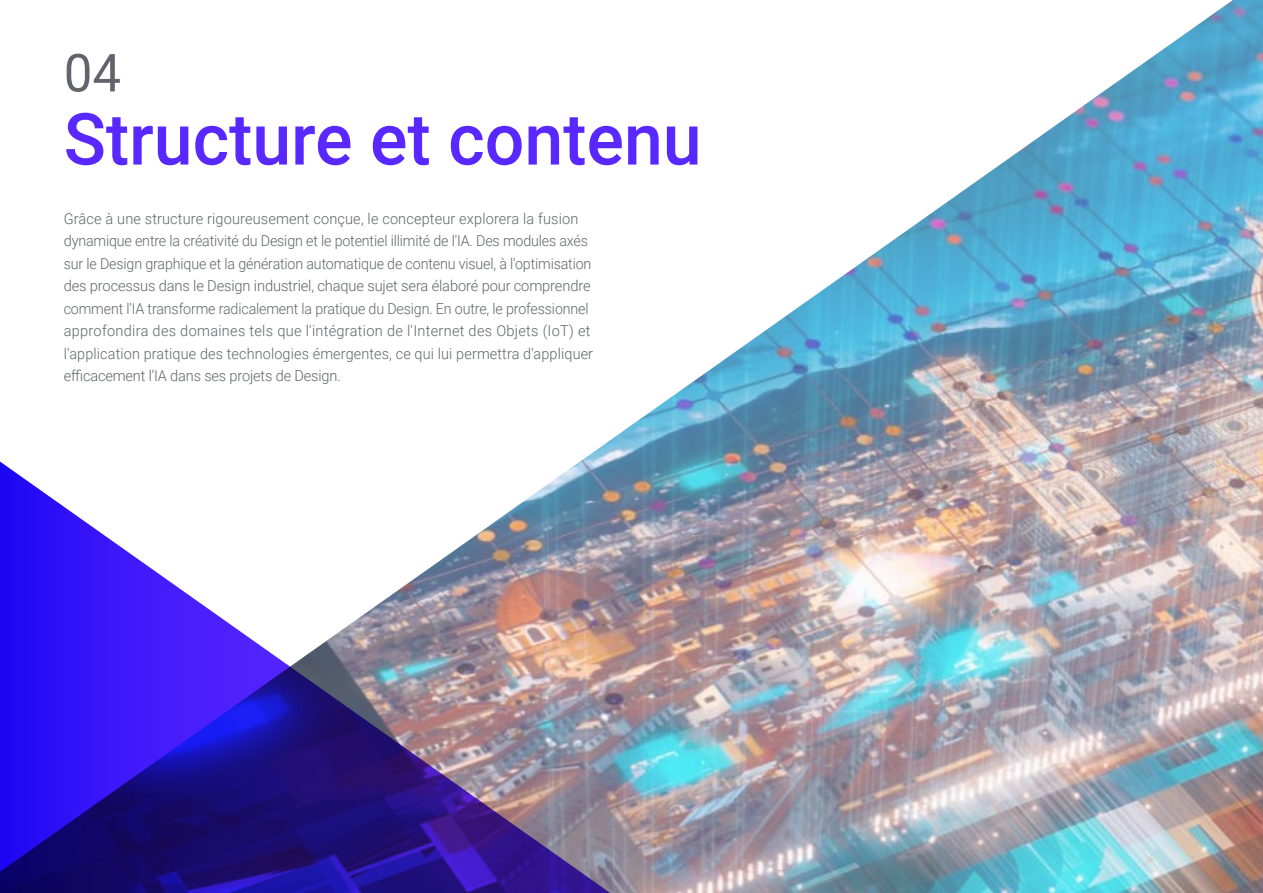
<style>
.page{position:relative;width:1263px;height:893px;background:#fff}
.page>*{position:absolute;margin:0;border:0;box-sizing:border-box;transform-origin:0 0}
.t1{font:500 72px "Roboto";color:#5927ff}
.t2{font:52.5px "Roboto";color:#61646a}
.t3{font:300 15px/22.5px "Roboto";letter-spacing:-.01em;color:#61646a}
</style>
<div class="page">
<img style="left:602px;top:0;width:661px;height:893px">
<img style="left:0;top:446px;width:640px;height:447px">
<h2 class="t2" style="left:64px;top:36px;width:59px">04</h2>
<h1 class="t1" style="left:64px;top:89px;width:639px">Structure et contenu</h1>
<p class="t3" style="left:64px;top:207px;width:531px">Grâce à une structure rigoureusement conçue, le concepteur explorera la fusion dynamique entre la créativité du Design et le potentiel illimité de l'IA. Des modules axés sur le Design graphique et la génération automatique de contenu visuel, à l'optimisation des processus dans le Design industriel, chaque sujet sera élaboré pour comprendre comment l'IA transforme radicalement la pratique du Design. En outre, le professionnel approfondira des domaines tels que l'intégration de l'Internet des Objets (IoT) et l'application pratique des technologies émergentes, ce qui lui permettra d'appliquer efficacement l'IA dans ses projets de Design.</p>
</div>
